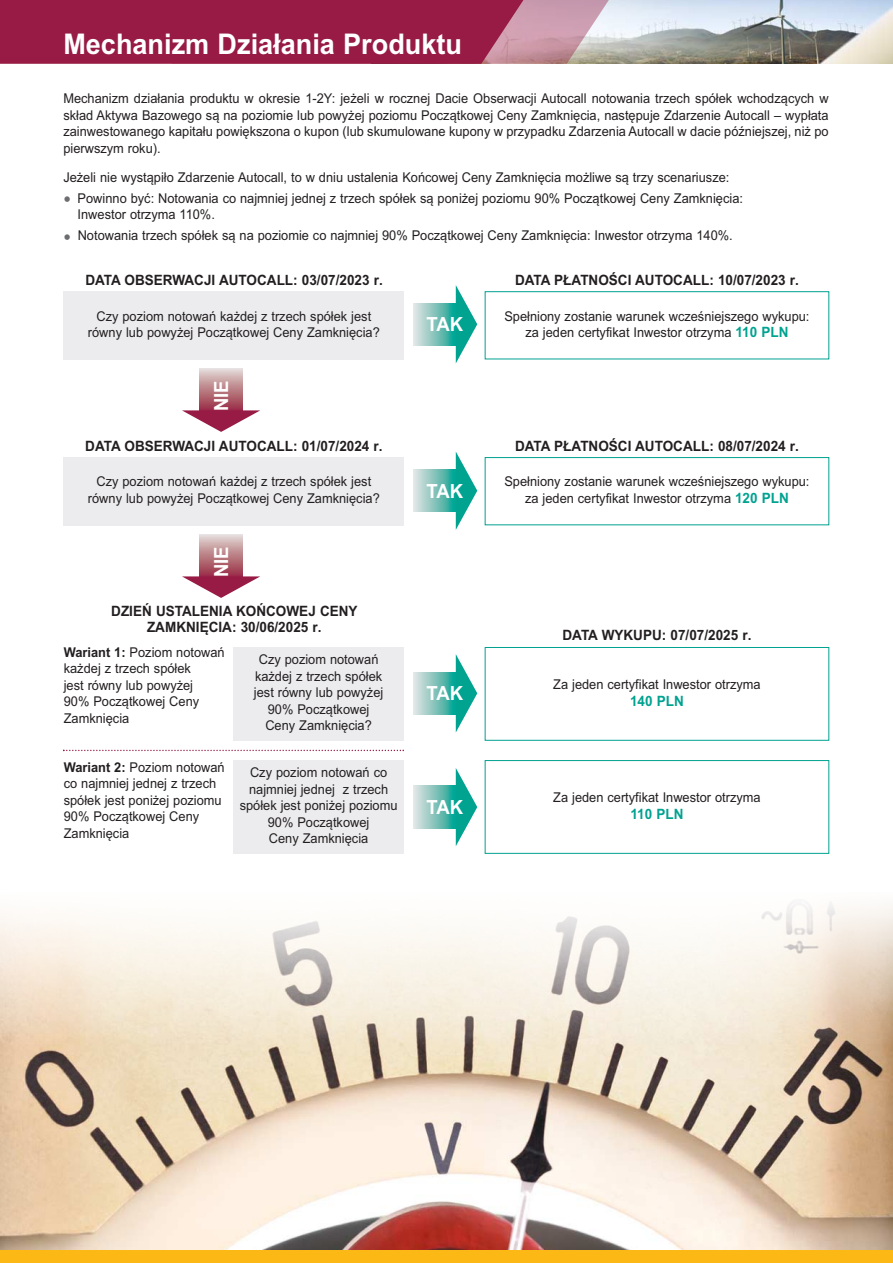
<style>
.page{position:relative;width:893px;height:1263px;background:#fff}
.page>*{position:absolute;margin:0;border:0;box-sizing:border-box;transform-origin:0 0}
.t1{font:700 28.5px "Arial";color:#fff;scale:.95 1}
.t2{font:700 19.5px "Arial";color:#fff;scale:.95 1}
.t3{font:700 14.25px/16.5px "Arial";color:#231f20;text-align:center;scale:.95 1}
.t4{font:700 14.25px "Arial";color:#00a290;scale:.95 1}
.t5{font:13.5px/16.5px "Arial";color:#231f20;text-align:center;scale:.95 1}
.s1{font-size:22.5px;color:#6c6d70}
.s2{font-weight:700;font-size:14.25px;color:#00a290}
.s3{font-weight:700}
</style>
<div class="page">
<img style="left:0;top:905px;width:893px;height:345px">
<svg style="left:0;top:902px;width:892px;height:143px"></svg>
<div style="left:64px;top:291px;width:340px;height:68px;background:#ececee"></div>
<div style="left:485px;top:291px;width:344px;height:68px;border:1px solid #00a290"></div>
<div style="left:64px;top:457px;width:340px;height:68px;background:#ececee"></div>
<div style="left:485px;top:457px;width:344px;height:68px;border:1px solid #00a290"></div>
<div style="left:234px;top:647px;width:170px;height:94px;background:#ececee"></div>
<div style="left:485px;top:647px;width:344px;height:94px;border:1px solid #00a290"></div>
<div style="left:234px;top:760px;width:170px;height:94px;background:#ececee"></div>
<div style="left:485px;top:760px;width:344px;height:94px;border:1px solid #00a290"></div>
<img style="left:609px;top:0;width:284px;height:64px">
<svg style="left:0;top:0;width:609px;height:64px;background:#a03256"></svg>
<div style="left:0;top:1250px;width:893px;height:13px;background:#fcb814"></div>
<div style="left:200px;top:368px;width:42px;height:43px;background:linear-gradient(to bottom,#e2dad4,#97293f)"></div>
<svg style="left:182px;top:410px;width:78px;height:22px"></svg>
<div style="left:200px;top:534px;width:42px;height:43px;background:linear-gradient(to bottom,#e2dad5,#97293f)"></div>
<svg style="left:182px;top:576px;width:78px;height:22px"></svg>
<svg style="left:413px;top:303px;width:43px;height:42px;background:#7ec4bb"></svg>
<svg style="left:456px;top:285px;width:21px;height:78px"></svg>
<svg style="left:413px;top:469px;width:43px;height:43px;background:#7ec4bb"></svg>
<svg style="left:456px;top:452px;width:21px;height:78px"></svg>
<svg style="left:413px;top:672px;width:43px;height:42px;background:#7ec4bb"></svg>
<svg style="left:456px;top:654px;width:21px;height:78px"></svg>
<svg style="left:413px;top:786px;width:43px;height:42px;background:#7ec4bb"></svg>
<svg style="left:456px;top:768px;width:21px;height:78px"></svg>
<svg style="left:63px;top:750px;width:341px;height:1px"></svg>
<p class="t1" style="left:63px;top:33px;width:421px">Mechanizm Działania Produktu</p>
<p class="t5" style="left:63px;top:92px;width:807px;text-align:justify">Mechanizm działania produktu w okresie 1-2Y: jeżeli w rocznej Dacie Obserwacji Autocall notowania trzech spółek wchodzących w skład Aktywa Bazowego są na poziomie lub powyżej poziomu Początkowej Ceny Zamknięcia, następuje Zdarzenie Autocall – wypłata zainwestowanego kapitału powiększona o kupon (lub skumulowane kupony w przypadku Zdarzenia Autocall w dacie późniejszej, niż po pierwszym roku).</p>
<p class="t5" style="left:63px;top:170px;width:703px">Jeżeli nie wystąpiło Zdarzenie Autocall, to w dniu ustalenia Końcowej Ceny Zamknięcia możliwe są trzy scenariusze:</p>
<p class="t5" style="left:78px;top:191px;width:702px;text-align:left;text-indent:-14px"><span class="s1">•</span> Powinno być: Notowania co najmniej jednej z trzech spółek są poniżej poziomu 90% Początkowej Ceny Zamknięcia:<br>Inwestor otrzyma 110%.</p>
<p class="t5" style="left:63px;top:228px;width:706px"><span class="s1">•</span> Notowania trzech spółek są na poziomie co najmniej 90% Początkowej Ceny Zamknięcia: Inwestor otrzyma 140%.</p>
<p class="t3" style="left:85px;top:273px;width:315px">DATA OBSERWACJI AUTOCALL: 03/07/2023 r.</p>
<p class="t3" style="left:515px;top:273px;width:300px">DATA PŁATNOŚCI AUTOCALL: 10/07/2023 r.</p>
<p class="t5" style="left:88px;top:309px;width:309px">Czy poziom notowań każdej z trzech spółek jest równy lub powyżej Początkowej Ceny Zamknięcia?</p>
<p class="t2" style="left:214px;top:411px;width:34px;rotate:-90deg">NIE</p>
<p class="t2" style="left:426px;top:317px;width:40px">TAK</p>
<p class="t5" style="left:504px;top:309px;width:323px">Spełniony zostanie warunek wcześniejszego wykupu: za jeden certyfikat Inwestor otrzyma <span class="s2">110 PLN</span></p>
<p class="t3" style="left:85px;top:439px;width:315px">DATA OBSERWACJI AUTOCALL: 01/07/2024 r.</p>
<p class="t3" style="left:515px;top:439px;width:300px">DATA PŁATNOŚCI AUTOCALL: 08/07/2024 r.</p>
<p class="t5" style="left:88px;top:475px;width:309px">Czy poziom notowań każdej z trzech spółek jest równy lub powyżej Początkowej Ceny Zamknięcia?</p>
<p class="t5" style="left:504px;top:475px;width:323px">Spełniony zostanie warunek wcześniejszego wykupu: za jeden certyfikat Inwestor otrzyma <span class="s2">120 PLN</span></p>
<p class="t2" style="left:426px;top:484px;width:40px">TAK</p>
<p class="t2" style="left:214px;top:577px;width:34px;rotate:-90deg">NIE</p>
<p class="t3" style="left:111px;top:604px;width:261px">DZIEŃ USTALENIA KOŃCOWEJ CENY<br>ZAMKNIĘCIA: 30/06/2025 r.</p>
<p class="t5" style="left:64px;top:645px;width:171px;text-align:left"><span class="s3">Wariant 1:</span> Poziom notowań każdej z trzech spółek<br>jest równy lub powyżej<br>90% Początkowej Ceny<br>Zamknięcia</p>
<p class="t5" style="left:64px;top:760px;width:171px;text-align:left"><span class="s3">Wariant 2:</span> Poziom notowań co najmniej jednej z trzech spółek jest poniżej poziomu<br>90% Początkowej Ceny<br>Zamknięcia</p>
<p class="t5" style="left:254px;top:653px;width:138px">Czy poziom notowań każdej z trzech spółek jest równy lub powyżej<br>90% Początkowej<br>Ceny Zamknięcia?</p>
<p class="t5" style="left:240px;top:766px;width:168px">Czy poziom notowań co najmniej jednej z trzech spółek jest poniżej poziomu<br>90% Początkowej<br>Ceny Zamknięcia</p>
<p class="t2" style="left:426px;top:686px;width:40px">TAK</p>
<p class="t2" style="left:426px;top:800px;width:40px">TAK</p>
<p class="t3" style="left:562px;top:628px;width:200px">DATA WYKUPU: 07/07/2025 r.</p>
<p class="t5" style="left:553px;top:677px;width:220px">Za jeden certyfikat Inwestor otrzyma</p>
<p class="t4" style="left:630px;top:695px;width:58px">140 PLN</p>
<p class="t5" style="left:553px;top:790px;width:220px">Za jeden certyfikat Inwestor otrzyma</p>
<p class="t4" style="left:630px;top:808px;width:57px">110 PLN</p>
</div>
